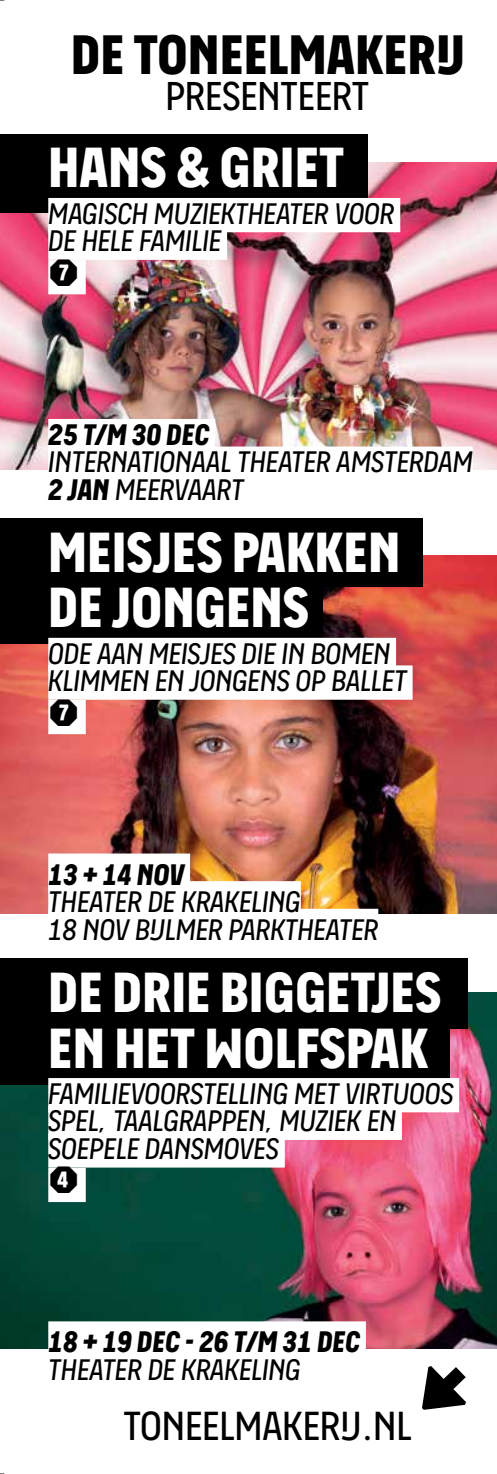
<style>
.page{position:relative;width:497px;height:1474px;background:#fff}
.page>*{position:absolute;margin:0;border:0;box-sizing:border-box;transform-origin:0 0}
.t1{font:700 46.2px/55.3px "De Toneelmakerij";color:#fff}
.t2{font:700 45.5px "De Toneelmakerij";color:#000}
.t3{font:33.25px "De Toneelmakerij";color:#000}
.t4{font:32.9px "De Toneelmakerij";color:#000}
.t5{font:italic 24.32px/27.7px "De Toneelmakerij";color:#000}
.t6{font:italic 700 24.32px "De Toneelmakerij";color:#000}
.s1{font-weight:700}
</style>
<div class="page">
<img style="left:0;top:992px;width:496px;height:356px">
<img style="left:0;top:556px;width:496px;height:358px">
<img style="left:0;top:162px;width:496px;height:307px">
<div style="left:0;top:134px;width:367px;height:78px;background:#000"></div>
<div style="left:0;top:518px;width:422px;height:68px;background:#000"></div>
<div style="left:0;top:575px;width:322px;height:69px;background:#000"></div>
<div style="left:0;top:957px;width:466px;height:69px;background:#000"></div>
<div style="left:0;top:1016px;width:448px;height:68px;background:#000"></div>
<div style="left:48px;top:1078px;width:410px;height:34px;background:#fff"></div>
<div style="left:48px;top:1105px;width:353px;height:34px;background:#fff"></div>
<div style="left:48px;top:1133px;width:236px;height:34px;background:#fff"></div>
<div style="left:48px;top:1167px;width:38px;height:34px;background:#fff"></div>
<div style="left:48px;top:1321px;width:317px;height:38px;background:#fff"></div>
<div style="left:48px;top:638px;width:347px;height:34px;background:#fff"></div>
<div style="left:48px;top:665px;width:364px;height:34px;background:#fff"></div>
<div style="left:48px;top:700px;width:38px;height:34px;background:#fff"></div>
<div style="left:48px;top:853px;width:142px;height:39px;background:#fff"></div>
<div style="left:48px;top:881px;width:252px;height:38px;background:#fff"></div>
<div style="left:48px;top:908px;width:330px;height:39px;background:#fff"></div>
<div style="left:48px;top:198px;width:352px;height:34px;background:#fff"></div>
<div style="left:48px;top:225px;width:179px;height:35px;background:#fff"></div>
<div style="left:48px;top:260px;width:38px;height:34px;background:#fff"></div>
<div style="left:48px;top:419px;width:167px;height:34px;background:#fff"></div>
<div style="left:48px;top:446px;width:424px;height:35px;background:#fff"></div>
<svg style="left:51px;top:699px;width:26px;height:1px"></svg>
<svg style="left:51px;top:259px;width:22px;height:2px"></svg>
<svg style="left:51px;top:1167px;width:26px;height:1px"></svg>
<h2 class="t2" style="left:71px;top:23px;width:395px">DE TONEELMAKERIJ</h2>
<h3 class="t4" style="left:165px;top:74px;width:205px">PRESENTEERT</h3>
<h1 class="t1" style="left:48px;top:139px;width:297px">HANS &amp; GRIET</h1>
<p class="t5" style="left:48px;top:199px;width:347px">MAGISCH MUZIEKTHEATER VOOR<br>DE HELE FAMILIE</p>
<p class="t6" style="left:48px;top:418px;width:162px">25 T/M 30 DEC</p>
<p class="t5" style="left:48px;top:447px;width:425px">INTERNATIONAAL THEATER AMSTERDAM<br><span class="s1">2 JAN</span> MEERVAART</p>
<h1 class="t1" style="left:48px;top:524px;width:353px">MEISJES PAKKEN<br>DE JONGENS</h1>
<p class="t5" style="left:48px;top:638px;width:359px">ODE AAN MEISJES DIE IN BOMEN<br>KLIMMEN EN JONGENS OP BALLET</p>
<p class="t6" style="left:48px;top:857px;width:137px">13 + 14 NOV</p>
<p class="t5" style="left:48px;top:887px;width:331px">THEATER DE KRAKELING<br>18 NOV BIJLMER PARKTHEATER</p>
<h1 class="t1" style="left:48px;top:964px;width:394px">DE DRIE BIGGETJES<br>EN HET WOLFSPAK</h1>
<p class="t5" style="left:48px;top:1079px;width:406px">FAMILIEVOORSTELLING MET VIRTUOOS<br>SPEL, TAALGRAPPEN, MUZIEK EN<br>SOEPELE DANSMOVES</p>
<p class="t6" style="left:48px;top:1325px;width:313px">18 + 19 DEC - 26 T/M 31 DEC</p>
<p class="t5" style="left:48px;top:1355px;width:254px">THEATER DE KRAKELING</p>
<h3 class="t3" style="left:123px;top:1403px;width:289px">TONEELMAKERIJ.NL</h3>
</div>
